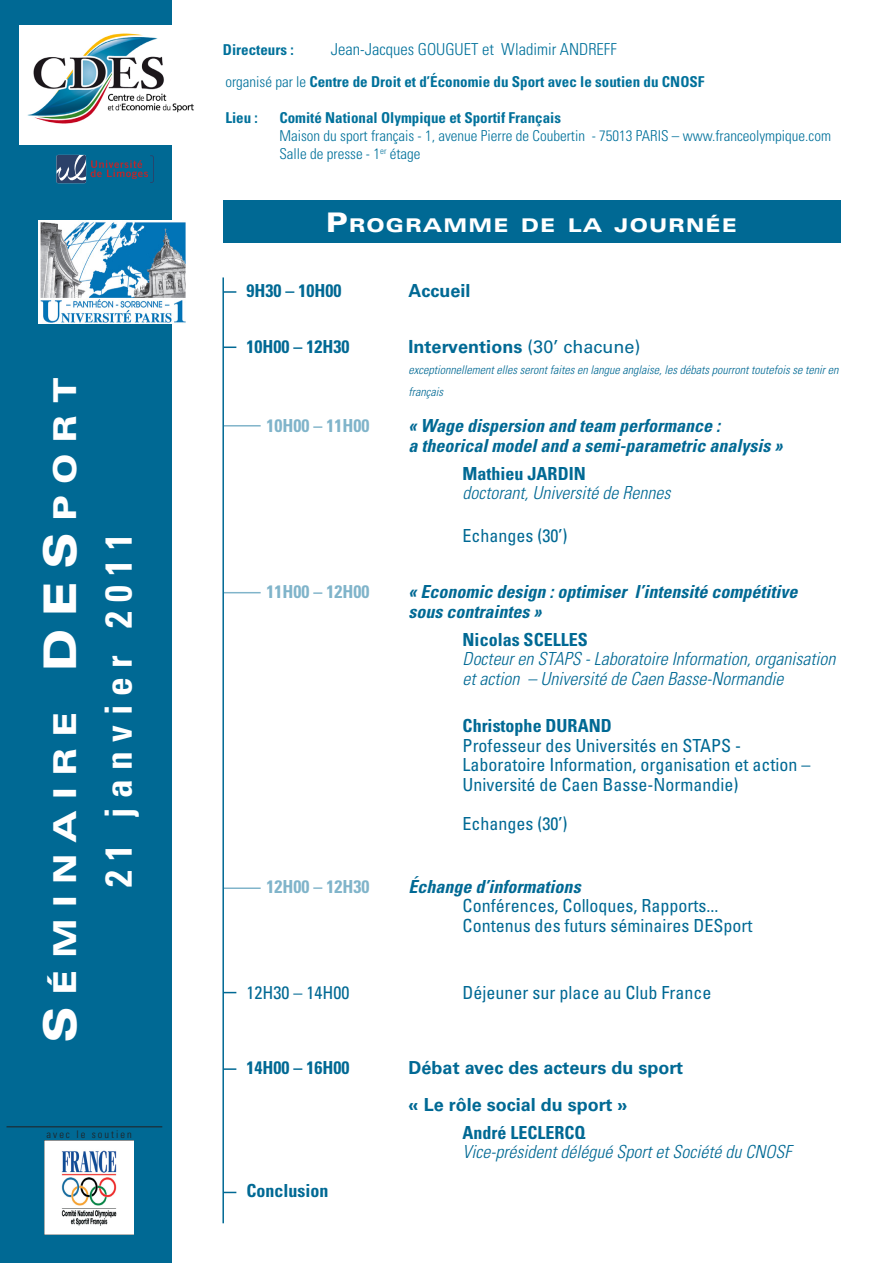
<style>
.page{position:relative;width:893px;height:1263px;background:#fff}
.page>*{position:absolute;margin:0;border:0;box-sizing:border-box;transform-origin:0 0}
.t1{font:700 condensed 37.5px "Univers LT Std";letter-spacing:.25em;color:#fff}
.t2{font:900 expanded 31.5px "Univers LT Std";letter-spacing:.355em;color:#fff}
.t3{font:900 expanded 18.9px "Univers LT Std";letter-spacing:.055em;color:#fff}
.t4{font:condensed 18px/19.5px "Univers LT Std";color:#006994}
.t5{font:italic 300 condensed 18px/19.5px "Univers LT Std";color:#006994}
.t6{font:italic 700 condensed 18px/19.5px "Univers LT Std";color:#006994}
.t7{font:700 condensed 18px "Univers LT Std";color:#006994}
.t8{font:700 18px "Univers LT Std";color:#006994}
.t9{font:700 condensed 18px "Univers LT Std";color:#80b4ca}
.t10{font:300 condensed 16.5px "Univers LT Std";color:#00719b}
.t11{font:700 condensed 15px "Univers LT Std";color:#00719b}
.t12{font:300 condensed 15px "Univers LT Std";color:#00719b}
.t13{font:italic 300 condensed 12px "Univers LT Std";color:#006994}
.t14{font:300 condensed 10.5px "Univers LT Std";letter-spacing:.19em;color:#231f20}
.s1{font-size:45px}
.s2{font-weight:300}
.s3{font-size:27px}
.s4{font-weight:400}
.s5{font-weight:700;font-style:normal}
</style>
<div class="page">
<div style="left:0;top:0;width:171px;height:1263px;background:#006994"></div>
<img style="left:38px;top:220px;width:148px;height:103px">
<img style="left:45px;top:1141px;width:89px;height:93px">
<svg style="left:56px;top:154px;width:98px;height:29px"></svg>
<hr style="left:7px;top:1126px;width:155px;height:1px;background:#231f20">
<div style="left:223px;top:201px;width:617px;height:42px;background:#006994"></div>
<hr style="left:222px;top:277px;width:2px;height:946px;background:#006994">
<hr style="left:224px;top:425px;width:37px;height:1px;background:#80b4ca">
<svg style="left:224px;top:291px;width:12px;height:2px"></svg>
<svg style="left:224px;top:346px;width:12px;height:2px"></svg>
<svg style="left:224px;top:992px;width:12px;height:1px"></svg>
<svg style="left:224px;top:1192px;width:12px;height:1px"></svg>
<svg style="left:224px;top:1068px;width:12px;height:2px"></svg>
<hr style="left:224px;top:592px;width:37px;height:1px;background:#80b4ca">
<hr style="left:224px;top:887px;width:37px;height:2px;background:#80b4ca">
<img style="left:19px;top:26px;width:175px;height:118px">
<p class="t2" style="left:47px;top:1043px;width:667px;rotate:-90deg"><span class="s1">S</span>ÉMINAIRE <span class="s1">DES</span>PORT</p>
<p class="t1" style="left:95px;top:887px;width:356px;rotate:-90deg">21 janvier 2011</p>
<p class="t14" style="left:47px;top:1128px;width:87px">avec le soutien</p>
<p class="t11" style="left:223px;top:41px;width:72px">Directeurs :</p>
<p class="t10" style="left:331px;top:40px;width:287px">Jean-Jacques GOUGUET et Wladimir ANDREFF</p>
<p class="t11" style="left:225px;top:73px;width:481px"><span class="s2">organisé par le</span> Centre de Droit et d’Économie du Sport avec le soutien du CNOSF</p>
<p class="t11" style="left:225px;top:109px;width:34px">Lieu :</p>
<p class="t11" style="left:279px;top:109px;width:283px">Comité National Olympique et Sportif Français</p>
<p class="t12" style="left:279px;top:127px;width:553px">Maison du sport français - 1, avenue Pierre de Coubertin - 75013 PARIS – www.franceolympique.com</p>
<p class="t12" style="left:279px;top:145px;width:143px">Salle de presse - 1<sup>er</sup> étage</p>
<p class="t3" style="left:326px;top:214px;width:413px"><span class="s3">P</span>ROGRAMME DE LA JOURNÉE</p>
<p class="t7" style="left:247px;top:279px;width:96px">9H30 – 10H00</p>
<p class="t8" style="left:409px;top:280px;width:64px">Accueil</p>
<p class="t7" style="left:247px;top:335px;width:104px">10H00 – 12H30</p>
<p class="t8" style="left:409px;top:336px;width:233px">Interventions <span class="s4">(30’ chacune)</span></p>
<p class="t13" style="left:409px;top:363px;width:431px">exceptionnellement elles seront faites en langue anglaise, les débats pourront toutefois se tenir en</p>
<p class="t13" style="left:409px;top:384px;width:36px">français</p>
<p class="t9" style="left:267px;top:415px;width:104px">10H00 – 11H00</p>
<p class="t6" style="left:409px;top:416px;width:375px">« Wage dispersion and team performance :<br>a theorical model and a semi-parametric analysis »</p>
<p class="t7" style="left:463px;top:462px;width:125px">Mathieu JARDIN</p>
<p class="t5" style="left:463px;top:483px;width:209px">doctorant, Université de Rennes</p>
<p class="t4" style="left:463px;top:526px;width:106px">Echanges (30’)</p>
<p class="t9" style="left:267px;top:581px;width:104px">11H00 – 12H00</p>
<p class="t6" style="left:409px;top:582px;width:390px">« Economic design : optimiser l’intensité compétitive sous contraintes »</p>
<p class="t7" style="left:463px;top:628px;width:127px">Nicolas SCELLES</p>
<p class="t5" style="left:463px;top:649px;width:374px">Docteur en STAPS - Laboratoire Information, organisation et action – Université de Caen Basse-Normandie</p>
<p class="t7" style="left:463px;top:715px;width:151px">Christophe DURAND</p>
<p class="t4" style="left:463px;top:735px;width:349px">Professeur des Universités en STAPS -<br>Laboratoire Information, organisation et action –<br>Université de Caen Basse-Normandie)</p>
<p class="t4" style="left:463px;top:813px;width:106px">Echanges (30’)</p>
<p class="t9" style="left:267px;top:875px;width:104px">12H00 – 12H30</p>
<p class="t6" style="left:409px;top:876px;width:173px">Échange d’informations</p>
<p class="t4" style="left:463px;top:896px;width:257px">Conférences, Colloques, Rapports...</p>
<p class="t4" style="left:463px;top:915px;width:291px">Contenus des futurs séminaires DESport</p>
<p class="t4" style="left:247px;top:982px;width:104px">12H30 – 14H00</p>
<p class="t4" style="left:463px;top:982px;width:250px">Déjeuner sur place au Club France</p>
<p class="t7" style="left:247px;top:1057px;width:104px">14H00 – 16H00</p>
<p class="t8" style="left:409px;top:1057px;width:276px">Débat avec des acteurs du sport</p>
<p class="t8" style="left:409px;top:1094px;width:220px">« Le rôle social du sport »</p>
<p class="t5" style="left:463px;top:1123px;width:330px"><span class="s5">André LECLERCQ<br></span>Vice-président délégué Sport et Société du CNOSF</p>
<p class="t7" style="left:247px;top:1180px;width:84px">Conclusion</p>
</div>
